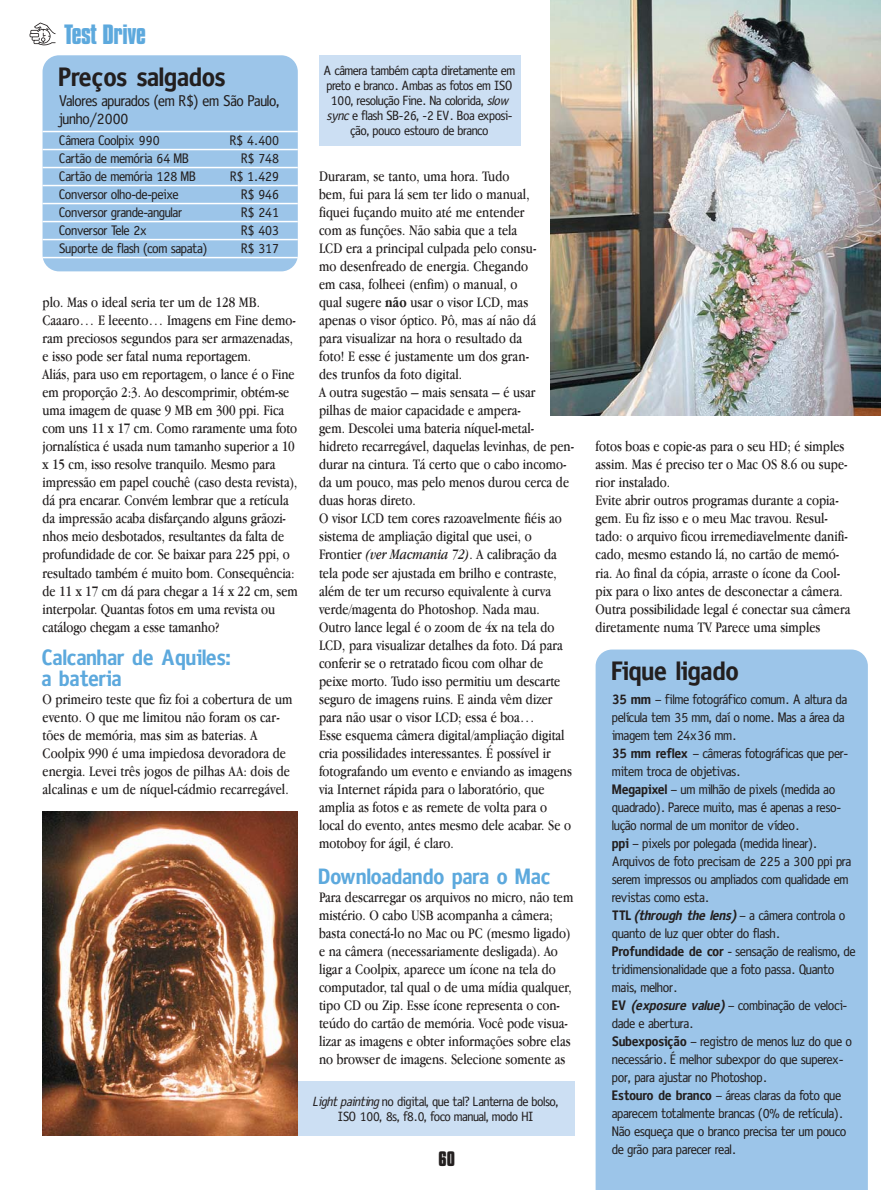
<style>
.page{position:relative;width:893px;height:1190px;background:#fff}
.page>*{position:absolute;margin:0;border:0;box-sizing:border-box;transform-origin:0 0}
.t1{font:700 27px "Obscena";color:#231f1f}
.t2{font:700 24px "Compacta BT";letter-spacing:-.015em;color:#5da9dd}
.t3{font:700 22.5px/20.2px "Obscena";color:#5da9dd}
.t4{font:700 18px "Compacta BT";color:#231f1f}
.t5{font:15.75px/18px "Obscena";color:#231f1f}
.t6{font:15px/18px "Macmania Garamond Normal";color:#231f1f}
.t7{font:13.95px/18px "Obscena";color:#231f1f}
.t8{font:13.5px/15px "Obscena";letter-spacing:-.005em;color:#231f1f;text-align:center}
.s1{font-style:italic}
.s2{font-family:"Macmania Garamond";font-weight:700}
.s3{font-weight:700}
.s4{font-weight:700;font-style:italic}
</style>
<div class="page">
<svg style="left:30px;top:23px;width:26px;height:22px"></svg>
<div style="left:319px;top:55px;width:201px;height:90px;background:#ccdff3"></div>
<div style="left:595px;top:649px;width:272px;height:541px;background:#9cc5e9"></div>
<div style="left:43px;top:55px;width:255px;height:216px;background:#9cc5e9;border-radius:16px"></div>
<hr style="left:43px;top:131px;width:255px;height:1px;background:#fff">
<hr style="left:43px;top:149px;width:255px;height:1px;background:#fff">
<hr style="left:43px;top:167px;width:255px;height:1px;background:#fff">
<hr style="left:43px;top:185px;width:255px;height:1px;background:#fff">
<hr style="left:43px;top:203px;width:255px;height:1px;background:#fff">
<hr style="left:43px;top:221px;width:255px;height:1px;background:#fff">
<hr style="left:43px;top:239px;width:255px;height:1px;background:#fff">
<hr style="left:43px;top:257px;width:255px;height:1px;background:#fff">
<img style="left:43px;top:811px;width:255px;height:324px">
<div style="left:298px;top:1081px;width:276px;height:54px;background:#ccdff3"></div>
<img style="left:550px;top:0;width:330px;height:415px">
<h2 class="t2" style="left:64px;top:24px;width:83px">Test Drive</h2>
<h1 class="t1" style="left:59px;top:67px;width:168px">Preços salgados</h1>
<p class="t5" style="left:59px;top:94px;width:222px">Valores apurados (em R$) em São Paulo, junho/2000</p>
<p class="t7" style="left:59px;top:133px;width:102px">Câmera Coolpix 990</p>
<p class="t7" style="left:230px;top:133px;width:50px">R$ 4.400</p>
<p class="t7" style="left:59px;top:151px;width:131px">Cartão de memória 64 MB</p>
<p class="t7" style="left:242px;top:151px;width:39px">R$ 748</p>
<p class="t7" style="left:59px;top:169px;width:138px">Cartão de memória 128 MB</p>
<p class="t7" style="left:231px;top:169px;width:50px">R$ 1.429</p>
<p class="t7" style="left:59px;top:187px;width:121px">Conversor olho-de-peixe</p>
<p class="t7" style="left:242px;top:187px;width:39px">R$ 946</p>
<p class="t7" style="left:59px;top:205px;width:124px">Conversor grande-angular</p>
<p class="t7" style="left:242px;top:205px;width:39px">R$ 241</p>
<p class="t7" style="left:59px;top:223px;width:89px">Conversor Tele 2x</p>
<p class="t7" style="left:242px;top:223px;width:39px">R$ 403</p>
<p class="t7" style="left:59px;top:241px;width:150px">Suporte de flash (com sapata)</p>
<p class="t7" style="left:242px;top:241px;width:39px">R$ 317</p>
<p class="t6" style="left:43px;top:295px;width:257px">plo. Mas o ideal seria ter um de 128 MB.<br>Caaaro… E leeento… Imagens em Fine demo&shy;ram preciosos segundos para ser armazenadas, e isso pode ser fatal numa reportagem.<br>Aliás, para uso em reportagem, o lance é o Fine em proporção 2:3. Ao descomprimir, obtém-se uma imagem de quase 9 MB em 300 ppi. Fica com uns 11 x 17 cm. Como raramente uma foto jornalística é usada num tamanho superior a 10 x 15 cm, isso resolve tranquilo. Mesmo para impressão em papel couchê (caso desta revista), dá pra encarar. Convém lembrar que a retícula da impressão acaba disfarçando alguns grãozi&shy;nhos meio desbotados, resultantes da falta de profundidade de cor. Se baixar para 225 ppi, o resultado também é muito bom. Consequência: de 11 x 17 cm dá para chegar a 14 x 22 cm, sem interpolar. Quantas fotos em uma revista ou catálogo chegam a esse tamanho?</p>
<h3 class="t3" style="left:43px;top:650px;width:190px">Calcanhar de Aquiles: a bateria</h3>
<p class="t6" style="left:43px;top:691px;width:251px">O primeiro teste que fiz foi a cobertura de um evento. O que me limitou não foram os car&shy;tões de memória, mas sim as baterias. A Coolpix 990 é uma impiedosa devoradora de energia. Levei três jogos de pilhas AA: dois de alcalinas e um de níquel-cádmio recarregável.</p>
<p class="t8" style="left:324px;top:64px;width:193px">A câmera também capta diretamente em preto e branco. Ambas as fotos em ISO 100, resolução Fine. Na colorida, <span class="s1">slow sync</span>e flash SB-26, -2 EV. Boa exposi&shy;ção, pouco estouro de branco</p>
<p class="t6" style="left:319px;top:169px;width:256px">Duraram, se tanto, uma hora. Tudo<br>bem, fui para lá sem ter lido o manual,<br>fiquei fuçando muito até me entender<br>com as funções. Não sabia que a tela<br>LCD era a principal culpada pelo consu-<br>mo desenfreado de energia. Chegando<br>em casa, folheei (enfim) o manual, o<br>qual sugere <span class="s2">não</span> usar o visor LCD, mas<br>apenas o visor óptico. Pô, mas aí não dá<br>para visualizar na hora o resultado da<br>foto! E esse é justamente um dos gran-<br>des trunfos da foto digital.<br>A outra sugestão – mais sensata – é usar<br>pilhas de maior capacidade e ampera-<br>gem. Descolei uma bateria níquel-metal&shy;hidreto recarregável, daquelas levinhas, de pen&shy;durar na cintura. Tá certo que o cabo incomo&shy;da um pouco, mas pelo menos durou cerca de duas horas direto.<br>O visor LCD tem cores razoavelmente fiéis ao sistema de ampliação digital que usei, o Frontier <span class="s1">(ver Macmania 72)</span>. A calibração da tela pode ser ajustada em brilho e contraste, além de ter um recurso equivalente à curva verde/magenta do Photoshop. Nada mau.<br>Outro lance legal é o zoom de 4x na tela do LCD, para visualizar detalhes da foto. Dá para conferir se o retratado ficou com olhar de peixe morto. Tudo isso permitiu um descarte seguro de imagens ruins. E ainda vêm dizer para não usar o visor LCD; essa é boa…<br>Esse esquema câmera digital/ampliação digital cria possilidades interessantes. É possível ir fotografando um evento e enviando as imagens via Internet rápida para o laboratório, que amplia as fotos e as remete de volta para o local do evento, antes mesmo dele acabar. Se o motoboy for ágil, é claro.</p>
<h3 class="t3" style="left:319px;top:868px;width:234px">Downloadando para o Mac</h3>
<p class="t6" style="left:319px;top:889px;width:256px">Para descarregar os arquivos no micro, não tem mistério. O cabo USB acompanha a câmera; basta conectá-lo no Mac ou PC (mesmo ligado) e na câmera (necessariamente desligada). Ao ligar a Coolpix, aparece um ícone na tela do computador, tal qual o de uma mídia qualquer, tipo CD ou Zip. Esse ícone representa o con&shy;teúdo do cartão de memória. Você pode visua&shy;lizar as imagens e obter informações sobre elas no browser de imagens. Selecione somente as</p>
<p class="t8" style="left:313px;top:1095px;width:247px"><span class="s1">Light painting</span> no digital, que tal? Lanterna de bolso,<br>ISO 100, 8s, f8.0, foco manual, modo HI</p>
<p class="t4" style="left:438px;top:1150px;width:18px">60</p>
<p class="t6" style="left:595px;top:439px;width:256px">fotos boas e copie-as para o seu HD; é simples assim. Mas é preciso ter o Mac OS 8.6 ou supe&shy;rior instalado.<br>Evite abrir outros programas durante a copia&shy;gem. Eu fiz isso e o meu Mac travou. Resul&shy;tado: o arquivo ficou irremediavelmente danifi&shy;cado, mesmo estando lá, no cartão de memó&shy;ria. Ao final da cópia, arraste o ícone da Cool&shy;pix para o lixo antes de desconectar a câmera.<br>Outra possibilidade legal é conectar sua câmera diretamente numa TV. Parece uma simples</p>
<h1 class="t1" style="left:612px;top:661px;width:128px">Fique ligado</h1>
<p class="t7" style="left:612px;top:691px;width:245px"><span class="s3">35 mm</span> – filme fotográfico comum. A altura da película tem 35 mm, daí o nome. Mas a área da imagem tem 24x36 mm.<br><span class="s3">35 mm reflex</span> – câmeras fotográficas que per&shy;mitem troca de objetivas.<br><span class="s3">Megapixel</span> – um milhão de pixels (medida ao quadrado). Parece muito, mas é apenas a reso&shy;lução normal de um monitor de vídeo.<br><span class="s3">ppi</span> – pixels por polegada (medida linear).<br>Arquivos de foto precisam de 225 a 300 ppi pra serem impressos ou ampliados com qualidade em revistas como esta.<br><span class="s3">TTL</span> <span class="s4">(through the lens)</span> – a câmera controla o quanto de luz quer obter do flash.<br><span class="s3">Profundidade de cor</span> - sensação de realismo, de tridimensionalidade que a foto passa. Quanto mais, melhor.<br><span class="s3">EV</span> <span class="s4">(exposure value)</span> – combinação de veloci&shy;dade e abertura.<br><span class="s3">Subexposição</span> – registro de menos luz do que o necessário. É melhor subexpor do que superex&shy;por, para ajustar no Photoshop.<br><span class="s3">Estouro de branco</span> – áreas claras da foto que aparecem totalmente brancas (0% de retícula).<br>Não esqueça que o branco precisa ter um pouco de grão para parecer real.</p>
</div>
